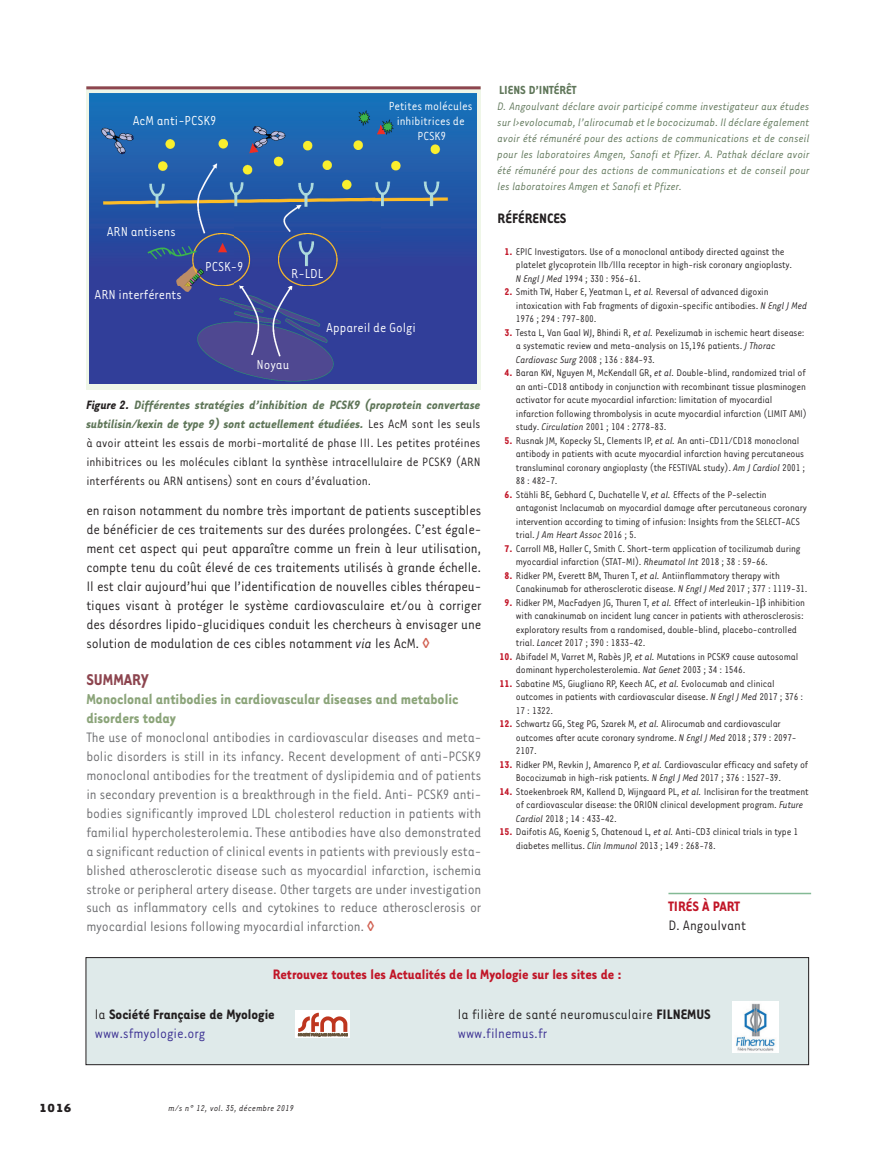
<style>
.page{position:relative;width:894px;height:1150px;background:#fff}
.page>*{position:absolute;margin:0;border:0;box-sizing:border-box;transform-origin:0 0}
.t1{font:700 18px "Tarzana Narrow";color:#8d454f}
.t2{font:700 16.5px/18.9px "Tarzana Narrow";color:#8ba479}
.t3{font:15.75px/18.9px "Tarzana Narrow";letter-spacing:-.01em;color:#6c6d70;text-align:justify}
.t4{font:15.75px/18.9px "Tarzana Narrow";color:#231f20;text-align:justify}
.t5{font:700 15.75px "Tarzana Narrow";color:#c11527}
.t6{font:700 15.75px/18.9px "Tarzana Narrow";color:#231f20}
.t7{font:15px "Tarzana Narrow";color:#fff}
.t8{font:13.95px/18.9px "Tarzana Narrow";color:#231f20;text-align:justify}
.t9{font:13.5px/15px "Tarzana Narrow";color:#fff;text-align:center}
.t10{font:700 13.5px "Tarzana Narrow";color:#5f7659}
.t11{font:700 13.5px "Tarzana Wide";color:#231f20}
.t12{font:italic 12.45px/15.9px "Tarzana Narrow";color:#5f7659;text-align:justify}
.t13{font:11.25px/13.5px "Tarzana Narrow";letter-spacing:-.015em;color:#231f20}
.t14{font:italic 9.75px "Tarzana Narrow";letter-spacing:.025em;color:#231f20}
.s1{font-weight:700;font-style:italic}
.s2{font-weight:700;font-style:italic;color:#5f7659}
.s3{font-style:italic}
.s4{font-weight:700;color:#c11527}
.s5{font-weight:400}
.s6{font-weight:400;color:#3a2f92}
.s7{font-weight:700}
.s8{color:#3a2f92}
</style>
<div class="page">
<div style="left:86px;top:86px;width:394px;height:303px;background:#eff6e8"></div>
<img style="left:90px;top:93px;width:387px;height:291px">
<hr style="left:86px;top:86px;width:394px;height:3px;background:#8d454f">
<hr style="left:668px;top:892px;width:143px;height:2px;background:#84ba95">
<div style="left:86px;top:957px;width:722px;height:107px;background:#dfeaea"></div>
<div style="left:86px;top:957px;width:723px;height:107px;border:1px solid #231f20"></div>
<div style="left:295px;top:1010px;width:55px;height:27px;background:#fff"></div>
<svg style="left:298px;top:1012px;width:50px;height:24px"></svg>
<img style="left:732px;top:1001px;width:46px;height:51px">
<h3 class="t7" style="left:133px;top:111px;width:85px">AcM anti-PCSK9</h3>
<p class="t9" style="left:389px;top:98px;width:85px">Petites molécules inhibitrices de<br>PCSK9</p>
<h3 class="t7" style="left:107px;top:222px;width:70px">ARN antisens</h3>
<h3 class="t7" style="left:95px;top:285px;width:89px">ARN interférents</h3>
<h3 class="t7" style="left:205px;top:257px;width:40px">PCSK-9</h3>
<h3 class="t7" style="left:291px;top:264px;width:33px">R-LDL</h3>
<h3 class="t7" style="left:256px;top:356px;width:34px">Noyau</h3>
<h3 class="t7" style="left:326px;top:318px;width:91px">Appareil de Golgi</h3>
<p class="t8" style="left:86px;top:395px;width:396px"><span class="s1">Figure 2.</span> <span class="s2">Différentes stratégies d’inhibition de PCSK9 (proprotein convertase subtilisin/kexin de type 9) sont actuellement étudiées.</span> Les AcM sont les seuls à avoir atteint les essais de morbi-mortalité de phase III. Les petites protéines inhibitrices ou les molécules ciblant la synthèse intracellulaire de PCSK9 (ARN interférents ou ARN antisens) sont en cours d’évaluation.</p>
<p class="t4" style="left:86px;top:500px;width:396px">en raison notamment du nombre très important de patients susceptibles de bénéficier de ces traitements sur des durées prolongées. C’est égale&shy;ment cet aspect qui peut apparaître comme un frein à leur utilisation, compte tenu du coût élevé de ces traitements utilisés à grande échelle.<br>Il est clair aujourd’hui que l’identification de nouvelles cibles thérapeu&shy;tiques visant à protéger le système cardiovasculaire et/ou à corriger des désordres lipido-glucidiques conduit les chercheurs à envisager une solution de modulation de ces cibles notamment <span class="s3">via</span> les AcM.</p>
<h1 class="t1" style="left:86px;top:668px;width:64px">SUMMARY</h1>
<h2 class="t2" style="left:86px;top:689px;width:373px">Monoclonal antibodies in cardiovascular diseases and metabolic disorders today</h2>
<p class="t3" style="left:86px;top:727px;width:396px">The use of monoclonal antibodies in cardiovascular diseases and meta&shy;bolic disorders is still in its infancy. Recent development of anti-PCSK9 monoclonal antibodies for the treatment of dyslipidemia and of patients in secondary prevention is a breakthrough in the field. Anti- PCSK9 anti&shy;bodies significantly improved LDL cholesterol reduction in patients with familial hypercholesterolemia. These antibodies have also demonstrated a significant reduction of clinical events in patients with previously esta&shy;blished atherosclerotic disease such as myocardial infarction, ischemia stroke or peripheral artery disease. Other targets are under investigation such as inflammatory cells and cytokines to reduce atherosclerosis or myocardial lesions following myocardial infarction.</p>
<p class="t10" style="left:499px;top:82px;width:79px">LIENS D’INTÉ RÊ T</p>
<p class="t12" style="left:497px;top:98px;width:313px">D. Angoulvant déclare avoir participé comme investigateur aux études sur l›evolocumab, l’alirocumab et le bococizumab. Il déclare également avoir été rémunéré pour des actions de communications et de conseil pour les laboratoires Amgen, Sanofi et Pfizer. A. Pathak déclare avoir été rémunéré pour des actions de communications et de conseil pour les laboratoires Amgen et Sanofi et Pfizer.</p>
<h3 class="t6" style="left:497px;top:208px;width:70px">RÉFÉRENCES</h3>
<p class="t13" style="left:516px;top:244px;width:278px;text-indent:-11px"><span class="s4">1.</span> EPIC Investigators. Use of a monoclonal antibody directed against the platelet glycoprotein IIb/IIIa receptor in high-risk coronary angioplasty.<br><span class="s3">N Engl J Med</span> 1994 ; 330 : 956-61.</p>
<p class="t13" style="left:516px;top:284px;width:293px;text-indent:-11px"><span class="s4">2.</span> Smith TW, Haber E, Yeatman L, <span class="s3">et al.</span> Reversal of advanced digoxin intoxication with Fab fragments of digoxin-specific antibodies. <span class="s3">N Engl J Med<br></span>1976 ; 294 : 797-800.</p>
<p class="t13" style="left:516px;top:325px;width:290px;text-indent:-11px"><span class="s4">3.</span> Testa L, Van Gaal WJ, Bhindi R, <span class="s3">et al.</span> Pexelizumab in ischemic heart disease: a systematic review and meta-analysis on 15,196 patients. <span class="s3">J Thorac<br>Cardiovasc Surg</span> 2008 ; 136 : 884-93.</p>
<p class="t13" style="left:516px;top:365px;width:292px;text-indent:-11px"><span class="s4">4.</span> Baran KW, Nguyen M, McKendall GR, <span class="s3">et al.</span> Double-blind, randomized trial of an anti-CD18 antibody in conjunction with recombinant tissue plasminogen activator for acute myocardial infarction: limitation of myocardial infarction following thrombolysis in acute myocardial infarction (LIMIT AMI) study. <span class="s3">Circulation</span> 2001 ; 104 : 2778-83.</p>
<p class="t13" style="left:516px;top:433px;width:291px;text-indent:-11px"><span class="s4">5.</span> Rusnak JM, Kopecky SL, Clements IP, <span class="s3">et al.</span> An anti-CD11/CD18 monoclonal antibody in patients with acute myocardial infarction having percutaneous transluminal coronary angioplasty (the FESTIVAL study). <span class="s3">Am J Cardiol</span> 2001 ; 88 : 482-7.</p>
<p class="t13" style="left:516px;top:487px;width:292px;text-indent:-11px"><span class="s4">6.</span> Stähli BE, Gebhard C, Duchatelle V, <span class="s3">et al.</span> Effects of the P-selectin antagonist Inclacumab on myocardial damage after percutaneous coronary intervention according to timing of infusion: Insights from the SELECT-ACS trial. <span class="s3">J Am Heart Assoc</span> 2016 ; 5.</p>
<p class="t13" style="left:516px;top:541px;width:286px;text-indent:-11px"><span class="s4">7.</span> Carroll MB, Haller C, Smith C. Short-term application of tocilizumab during myocardial infarction (STAT-MI). <span class="s3">Rheumatol Int</span> 2018 ; 38 : 59-66.</p>
<p class="t13" style="left:516px;top:568px;width:293px;text-indent:-11px"><span class="s4">8.</span> Ridker PM, Everett BM, Thuren T, <span class="s3">et al.</span> Antiinflammatory therapy with<br>Canakinumab for atherosclerotic disease. <span class="s3">N Engl J Med</span> 2017 ; 377 : 1119-31.</p>
<p class="t13" style="left:516px;top:595px;width:290px;text-indent:-11px"><span class="s4">9.</span> Ridker PM, MacFadyen JG, Thuren T, <span class="s3">et al.</span> Effect of interleukin-1 inhibition with canakinumab on incident lung cancer in patients with atherosclerosis: exploratory results from a randomised, double-blind, placebo-controlled trial. <span class="s3">Lancet</span> 2017 ; 390 : 1833-42.</p>
<p class="t13" style="left:516px;top:649px;width:284px;text-indent:-16px"><span class="s4">10.</span> Abifadel M, Varret M, Rabès JP, <span class="s3">et al.</span> Mutations in PCSK9 cause autosomal dominant hypercholesterolemia. <span class="s3">Nat Genet</span> 2003 ; 34 : 1546.</p>
<p class="t13" style="left:516px;top:676px;width:289px;text-indent:-16px"><span class="s4">11.</span> Sabatine MS, Giugliano RP, Keech AC, <span class="s3">et al.</span> Evolocumab and clinical outcomes in patients with cardiovascular disease. <span class="s3">N Engl J Med</span> 2017 ; 376 :<br>17 : 1322.</p>
<p class="t13" style="left:516px;top:716px;width:282px;text-indent:-16px"><span class="s4">12.</span> Schwartz GG, Steg PG, Szarek M, <span class="s3">et al.</span> Alirocumab and cardiovascular outcomes after acute coronary syndrome. <span class="s3">N Engl J Med</span> 2018 ; 379 : 2097-<br>2107.</p>
<p class="t13" style="left:516px;top:757px;width:294px;text-indent:-16px"><span class="s4">13.</span> Ridker PM, Revkin J, Amarenco P, <span class="s3">et al.</span> Cardiovascular efficacy and safety of<br>Bococizumab in high-risk patients. <span class="s3">N Engl J Med</span> 2017 ; 376 : 1527-39.</p>
<p class="t13" style="left:516px;top:784px;width:294px;text-indent:-16px"><span class="s4">14.</span> Stoekenbroek RM, Kallend D, Wijngaard PL, <span class="s3">et al.</span> Inclisiran for the treatment of cardiovascular disease: the ORION clinical development program. <span class="s3">Future<br>Cardiol</span> 2018 ; 14 : 433-42.</p>
<p class="t13" style="left:516px;top:824px;width:284px;text-indent:-16px"><span class="s4">15.</span> Daifotis AG, Koenig S, Chatenoud L, <span class="s3">et al.</span> Anti-CD3 clinical trials in type 1 diabetes mellitus. <span class="s3">Clin Immunol</span> 2013 ; 149 : 268-78.</p>
<h3 class="t5" style="left:668px;top:896px;width:73px">TIRÉS À PART</h3>
<h3 class="t4" style="left:668px;top:915px;width:79px">D. Angoulvant</h3>
<h3 class="t5" style="left:273px;top:964px;width:350px">Retrouvez toutes les Actualités de la Myologie sur les sites de :</h3>
<h3 class="t6" style="left:95px;top:1003px;width:181px"><span class="s5">la</span> Société Française de Myologie <span class="s6">www.sfmyologie.org</span></h3>
<h3 class="t4" style="left:458px;top:1003px;width:254px">la filière de santé neuromusculaire <span class="s7">FILNEMUS </span><span class="s8">www.filnemus.fr</span></h3>
<p class="t11" style="left:39px;top:1098px;width:34px">1016</p>
<p class="t14" style="left:169px;top:1101px;width:127px">m/s n° 12, vol. 35, décembre 2019</p>
</div>
